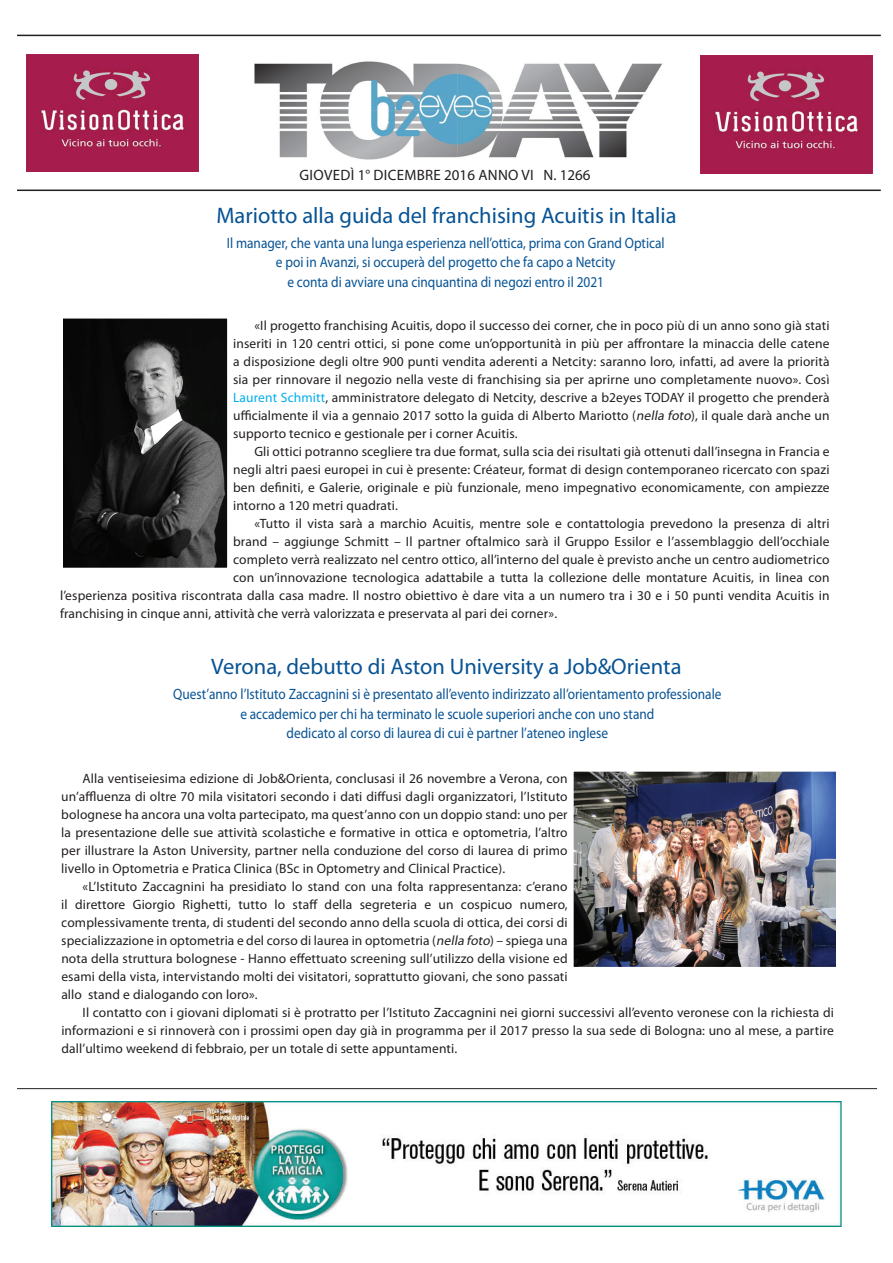
<style>
.page{position:relative;width:893px;height:1263px;background:#fff}
.page>*{position:absolute;margin:0;border:0;box-sizing:border-box;transform-origin:0 0}
.t1{font:22.5px "Myriad Pro";color:#075394}
.t2{font:15px/19.5px "Myriad Pro";color:#075394;text-align:center;scale:.89 1}
.t3{font:15px "Myriad Pro";letter-spacing:.02em;color:#231f20}
.t4{font:13.5px/18px "Myriad Pro";letter-spacing:.01em;color:#231f20;text-align:justify}
.s1{color:#00aeef}
.s2{font-style:italic}
</style>
<div class="page">
<img style="left:254px;top:61px;width:408px;height:99px">
<hr style="left:17px;top:1088px;width:860px;height:1px;background:#231f20">
<img style="left:701px;top:56px;width:171px;height:117px">
<img style="left:27px;top:54px;width:172px;height:118px">
<hr style="left:17px;top:190px;width:864px;height:1px;background:#231f20">
<hr style="left:17px;top:35px;width:864px;height:1px;background:#231f20">
<img style="left:64px;top:320px;width:162px;height:247px">
<div style="left:57px;top:313px;width:176px;height:261px;border:6px solid #fff"></div>
<img style="left:575px;top:773px;width:260px;height:193px">
<div style="left:568px;top:766px;width:274px;height:207px;border:6px solid #fff"></div>
<img style="left:51px;top:1101px;width:791px;height:126px">
<p class="t3" style="left:300px;top:166px;width:292px">giovedì 1° dicembre 2016 ANNO VI N. 1266</p>
<h1 class="t1" style="left:216px;top:201px;width:462px">Mariotto alla guida del franchising Acuitis in Italia</h1>
<p class="t2" style="left:227px;top:233px;width:494px">I l manager, che vanta una lunga esperienza nell’ottica, prima con Grand Optical e poi in Avanzi, si occuperà del progetto che fa capo a Netcity<br>e conta di avviare una cinquantina di negozi entro il 2021</p>
<p class="t4" style="left:233px;top:316px;width:598px;text-indent:21px">«I l progetto franchising Acuitis, dopo il successo dei corner, che in poco più di un anno sono già stati inseriti in 120 centri ottici, si pone come un’opportunità in più per affrontare la minaccia delle catene a disposizione degli oltre 900 punti vendita aderenti a Netcity: saranno loro, infatti, ad avere la priorità sia per rinnovare il negozio nella veste di franchising sia per aprirne uno completamente nuovo». Così <span class="s1">Laurent Schmitt</span>, amministratore delegato di Netcity, descrive a b2eyes TODAY il progetto che prenderà ufficialmente il via a gennaio 2017 sotto la guida di Alberto Mariotto (<span class="s2">nella foto</span>), il quale darà anche un supporto tecnico e gestionale per i corner Acuitis.</p>
<p class="t4" style="left:233px;top:442px;width:598px;text-indent:21px">Gli ottici potranno scegliere tra due format, sulla scia dei risultati già ottenuti dall’insegna in Francia e negli altri paesi europei in cui è presente: Créateur, format di design contemporaneo ricercato con spazi ben definiti, e Galerie, originale e più funzionale, meno impegnativo economicamente, con ampiezze intorno a 120 metri quadrati.</p>
<p class="t4" style="left:254px;top:514px;width:577px">«Tutto il vista sarà a marchio Acuitis, mentre sole e contattologia prevedono la presenza di altri</p>
<p class="t4" style="left:233px;top:532px;width:598px">brand – aggiunge Schmitt – I l partner oftalmico sarà il Gruppo Essilor e l’assemblaggio dell’occhiale</p>
<p class="t4" style="left:233px;top:550px;width:598px">completo verrà realizzato nel centro ottico, all’interno del quale è previsto anche un centro audiometrico</p>
<p class="t4" style="left:233px;top:568px;width:598px">con un’innovazione tecnologica adattabile a tutta la collezione delle montature Acuitis, in linea con</p>
<p class="t4" style="left:60px;top:586px;width:771px">l’esperienza positiva riscontrata dalla casa madre. I l nostro obiettivo è dare vita a un numero tra i 30 e i 50 punti vendita Acuitis in</p>
<p class="t4" style="left:60px;top:604px;width:499px">franchising in cinque anni, attività che verrà valorizzata e preservata al pari dei corner».</p>
<h1 class="t1" style="left:211px;top:652px;width:472px">Verona, debutto di Aston University a Job&amp;Orienta</h1>
<p class="t2" style="left:173px;top:684px;width:617px">Quest’anno l’Istituto Zaccagnini si è presentato all’evento indirizzato all’orientamento professionale e accademico per chi ha terminato le scuole superiori anche con uno stand<br>dedicato al corso di laurea di cui è partner l’ateneo inglese</p>
<p class="t4" style="left:61px;top:769px;width:508px;text-indent:21px">Alla ventiseiesima edizione di Job&amp;Orienta, conclusasi il 26 novembre a Verona, con un’affluenza di oltre 70 mila visitatori secondo i dati diffusi dagli organizzatori, l’Istituto bolognese ha ancora una volta partecipato, ma quest’anno con un doppio stand: uno per la presentazione delle sue attività scolastiche e formative in ottica e optometria, l’altro per illustrare la Aston University, partner nella conduzione del corso di laurea di primo livello in Optometria e Pratica Clinica (BSc in Optometry and Clinical Practice).</p>
<p class="t4" style="left:61px;top:877px;width:508px;text-indent:21px">«L’Istituto Zaccagnini ha presidiato lo stand con una folta rappresentanza: c’erano il direttore Giorgio Righetti, tutto lo staff della segreteria e un cospicuo numero, complessivamente trenta, di studenti del secondo anno della scuola di ottica, dei corsi di specializzazione in optometria e del corso di laurea in optometria (<span class="s2">nella foto</span>) – spiega una nota della struttura bolognese - Hanno effettuato screening sull’utilizzo della visione ed esami della vista, intervistando molti dei visitatori, soprattutto giovani, che sono passati allo stand e dialogando con loro».</p>
<p class="t4" style="left:61px;top:1003px;width:774px;text-indent:21px">I l contatto con i giovani diplomati si è protratto per l’Istituto Zaccagnini nei giorni successivi all’evento veronese con la richiesta di informazioni e si rinnoverà con i prossimi open day già in programma per il 2017 presso la sua sede di Bologna: uno al mese, a partire dall’ultimo weekend di febbraio, per un totale di sette appuntamenti.</p>
</div>
